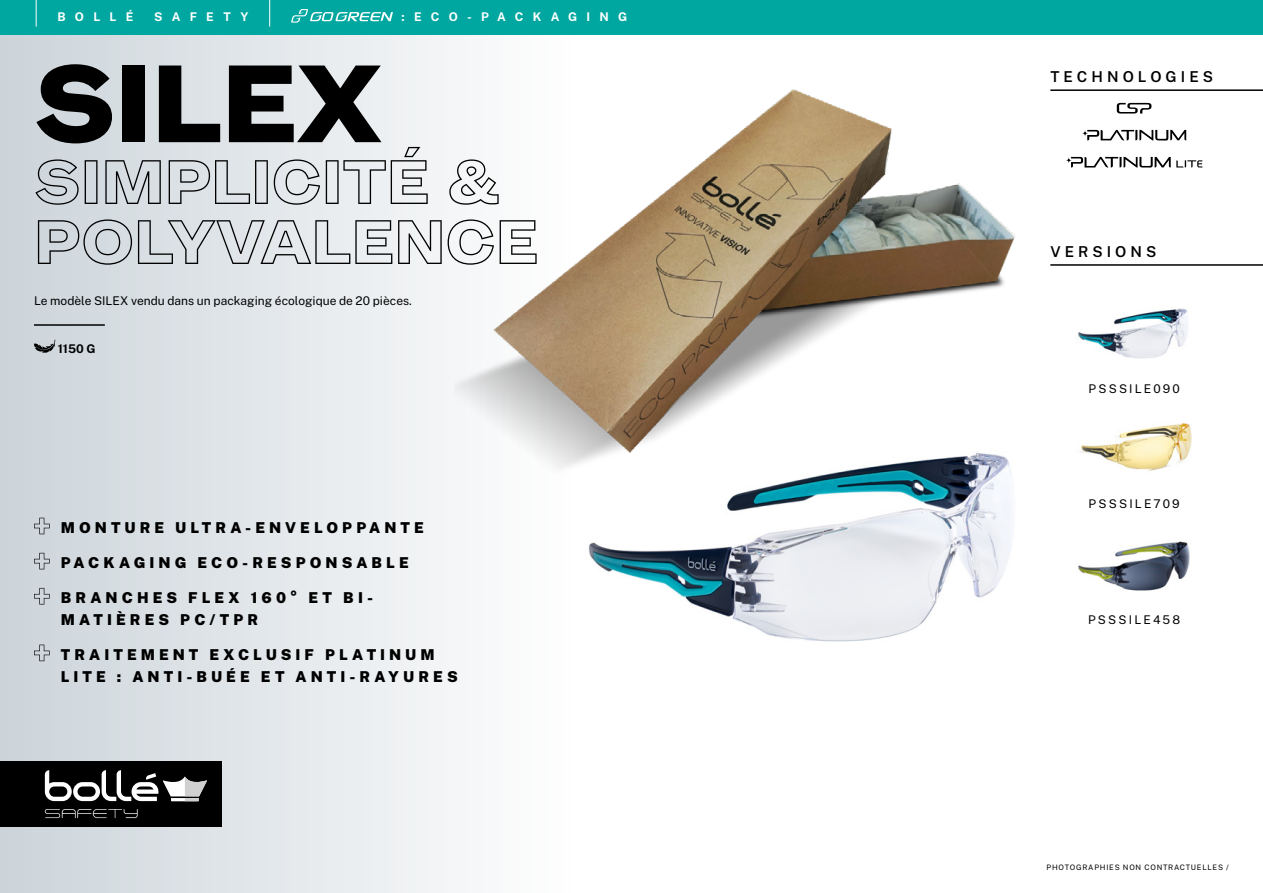
<style>
.page{position:relative;width:1263px;height:893px;background:#fff}
.page>*{position:absolute;margin:0;border:0;box-sizing:border-box;transform-origin:0 0}
.t1{font:900 105px "Mint Grotesk V1.1";color:#000}
.t2{font:60px/60px "Mint Grotesk Outline";color:#000}
.t3{font:900 15px/21.6px "Public Sans";letter-spacing:.27em;color:#000}
.t4{font:600 15px "Public Sans";letter-spacing:.27em;color:#000}
.t5{font:12px "Public Sans";color:#000}
.t6{font:12px "Public Sans";letter-spacing:.18em;color:#000}
.t7{font:700 12px "Public Sans";letter-spacing:.77em;color:#fff}
.t8{font:700 12px "Public Sans";color:#000}
.t9{font:7.5px "Public Sans";letter-spacing:.1em;color:#000}
</style>
<div class="page">
<div style="left:0;top:0;width:1263px;height:893px;background:linear-gradient(to right,#dae0e4,#fff)"></div>
<div style="left:0;top:0;width:1263px;height:34px;background:#00a7a0"></div>
<svg style="left:1117px;top:103px;width:34px;height:11px"></svg>
<svg style="left:1082px;top:130px;width:104px;height:11px"></svg>
<svg style="left:1066px;top:157px;width:136px;height:11px"></svg>
<img style="left:1071px;top:303px;width:126px;height:60px">
<img style="left:1071px;top:418px;width:126px;height:62px">
<img style="left:1071px;top:534px;width:126px;height:61px">
<img style="left:558px;top:429px;width:492px;height:235px">
<svg style="left:36px;top:0;width:1px;height:27px"></svg>
<svg style="left:269px;top:0;width:1px;height:27px"></svg>
<svg style="left:291px;top:9px;width:101px;height:14px"></svg>
<div style="left:0;top:761px;width:222px;height:66px;background:#000"></div>
<svg style="left:45px;top:809px;width:93px;height:9px"></svg>
<svg style="left:45px;top:770px;width:162px;height:31px"></svg>
<img style="left:455px;top:60px;width:576px;height:447px">
<hr style="left:1050px;top:264px;width:213px;height:2px;background:#000">
<hr style="left:1050px;top:89px;width:213px;height:2px;background:#000">
<svg style="left:34px;top:518px;width:16px;height:16px"></svg>
<svg style="left:34px;top:553px;width:16px;height:16px"></svg>
<svg style="left:34px;top:588px;width:16px;height:16px"></svg>
<svg style="left:34px;top:645px;width:16px;height:16px"></svg>
<hr style="left:34px;top:324px;width:71px;height:2px;background:#000">
<svg style="left:34px;top:339px;width:21px;height:14px"></svg>
<p class="t7" style="left:58px;top:8px;width:77px">BOLLÉ</p>
<p class="t7" style="left:154px;top:8px;width:96px">SAFETY</p>
<p class="t7" style="left:402px;top:8px;width:227px">:ECO-PACKAGING</p>
<h1 class="t1" style="left:34px;top:38px;width:349px">SILEX</h1>
<h2 class="t2" style="left:34px;top:152px;width:506px">SIMPLICITÉ &amp;<br>POLYVALENCE</h2>
<p class="t5" style="left:34px;top:292px;width:379px">Le modèle SILEX vendu dans un packaging écologique de 20 pièces.</p>
<p class="t8" style="left:58px;top:340px;width:39px">1150 G</p>
<p class="t3" style="left:61px;top:516px;width:365px">MONTURE ULTRA-ENVELOPPANTE</p>
<p class="t3" style="left:61px;top:551px;width:349px">PACKAGING ECO-RESPONSABLE</p>
<p class="t3" style="left:61px;top:586px;width:314px">BRANCHES FLEX 160° ET BI-<br>MATIÈRES PC/TPR</p>
<p class="t3" style="left:61px;top:643px;width:399px">TRAITEMENT EXCLUSIF PLATINUM<br>LITE : ANTI-BUÉE ET ANTI-RAYURES</p>
<p class="t4" style="left:1050px;top:66px;width:164px">TECHNOLOGIES</p>
<p class="t4" style="left:1050px;top:240px;width:107px">VERSIONS</p>
<p class="t6" style="left:1088px;top:379px;width:93px">PSSSILE090</p>
<p class="t6" style="left:1088px;top:495px;width:93px">PSSSILE709</p>
<p class="t6" style="left:1088px;top:611px;width:94px">PSSSILE458</p>
<p class="t9" style="left:1046px;top:862px;width:184px">PHOTOGRAPHIES NON CONTRACTUELLES /</p>
</div>
